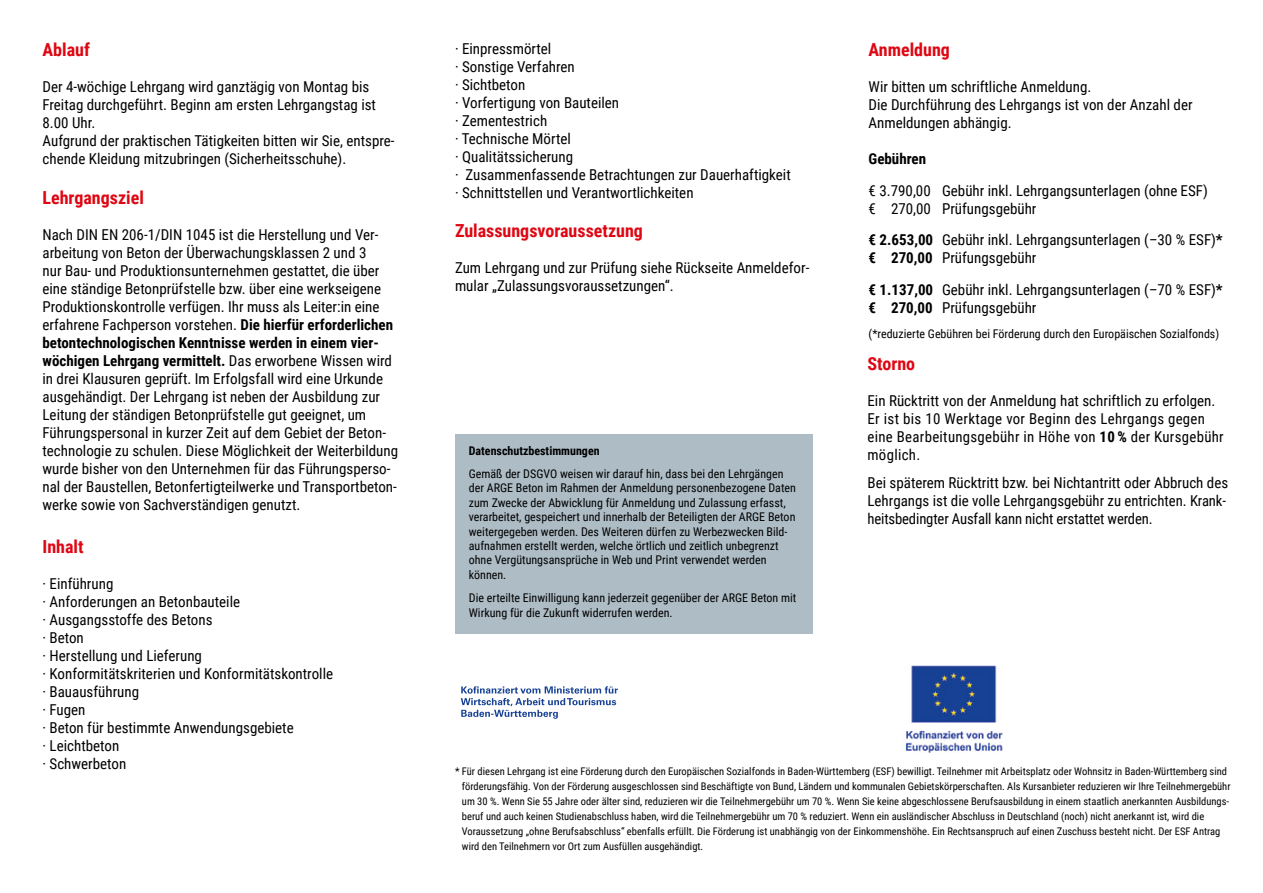
<style>
.page{position:relative;width:1263px;height:893px;background:#fff}
.page>*{position:absolute;margin:0;border:0;box-sizing:border-box;transform-origin:0 0}
.t1{font:700 18px "Roboto Condensed";color:#de0713}
.t2{font:15px/18px "Roboto Condensed";color:#000}
.t3{font:15px/18px "Roboto Condensed";letter-spacing:.02em;color:#000}
.t4{font:700 15px "Roboto Condensed";color:#000}
.t5{font:12px/14.4px "Roboto Condensed";color:#000}
.t6{font:700 12px "Roboto Condensed";color:#000}
.t7{font:10.5px/15px "Roboto Condensed";color:#000}
.s1{font-weight:700}
</style>
<div class="page">
<img style="left:460px;top:665px;width:543px;height:88px">
<img style="left:461px;top:686px;width:151px;height:8px">
<img style="left:461px;top:698px;width:129px;height:7px">
<img style="left:461px;top:710px;width:87px;height:7px">
<div style="left:455px;top:434px;width:357px;height:200px;background:#aebcc5"></div>
<p class="t1" style="left:43px;top:37px;width:49px">Ablauf</p>
<p class="t2" style="left:43px;top:77px;width:354px">Der 4-wöchige Lehrgang wird ganztägig von Montag bis Freitag durchgeführt. Beginn am ersten Lehrgangstag ist 8.00 Uhr.<br>Aufgrund der praktischen Tätigkeiten bitten wir Sie, entspre&shy;chende Kleidung mitzubringen (Sicherheitsschuhe).</p>
<p class="t1" style="left:43px;top:185px;width:103px">Lehrgangsziel</p>
<p class="t2" style="left:43px;top:225px;width:357px">Nach DIN EN 206-1/DIN 1045 ist die Herstellung und Ver&shy;arbeitung von Beton der Überwachungsklassen 2 und 3<br>nur Bau- und Produktionsunternehmen gestattet, die über eine ständige Betonprüfstelle bzw. über eine werkseigene Produktionskontrolle verfügen. Ihr muss als Leiter:in eine erfahrene Fachperson vorstehen. <span class="s1">Die hierfür erforderlichen betontechnologischen Kenntnisse werden in einem vier&shy;wöchigen Lehrgang vermittelt.</span> Das erworbene Wissen wird in drei Klausuren geprüft. Im Erfolgsfall wird eine Urkunde ausgehändigt. Der Lehrgang ist neben der Ausbildung zur Leitung der ständigen Betonprüfstelle gut geeignet, um Führungspersonal in kurzer Zeit auf dem Gebiet der Beton&shy;technologie zu schulen. Diese Möglichkeit der Weiterbildung wurde bisher von den Unternehmen für das Führungsperso&shy;nal der Baustellen, Betonfertigteilwerke und Transportbeton&shy;werke sowie von Sachverständigen genutzt.</p>
<p class="t1" style="left:43px;top:534px;width:43px">Inhalt</p>
<p class="t2" style="left:43px;top:574px;width:292px">· Einführung<br>· Anforderungen an Betonbauteile<br>· Ausgangsstoffe des Betons<br>· Beton<br>· Herstellung und Lieferung<br>· Konformitätskriterien und Konformitätskontrolle · Bauausführung<br>· Fugen<br>· Beton für bestimmte Anwendungsgebiete<br>· Leichtbeton<br>· Schwerbeton</p>
<p class="t2" style="left:455px;top:39px;width:337px">· Einpressmörtel<br>· Sonstige Verfahren<br>· Sichtbeton<br>· Vorfertigung von Bauteilen<br>· Zementestrich<br>· Technische Mörtel<br>· Qualitätssicherung<br>· Zusammenfassende Betrachtungen zur Dauerhaftigkeit · Schnittstellen und Verantwortlichkeiten</p>
<p class="t1" style="left:455px;top:218px;width:189px">Zulassungsvoraussetzung</p>
<p class="t2" style="left:455px;top:258px;width:356px">Zum Lehrgang und zur Prüfung siehe Rückseite Anmeldefor&shy;mular „Zulassungsvoraussetzungen“.</p>
<p class="t6" style="left:469px;top:442px;width:132px">Datenschutzbestimmungen</p>
<p class="t5" style="left:469px;top:466px;width:329px">Gemäß der DSGVO weisen wir darauf hin, dass bei den Lehrgängen der ARGE Beton im Rahmen der Anmeldung personenbezogene Daten zum Zwecke der Abwicklung für Anmeldung und Zulassung erfasst, verarbeitet, gespeichert und innerhalb der Beteiligten der ARGE Beton weitergegeben werden. Des Weiteren dürfen zu Werbezwecken Bild&shy;aufnahmen erstellt werden, welche örtlich und zeitlich unbegrenzt ohne Vergütungsansprüche in Web und Print verwendet werden können.</p>
<p class="t5" style="left:469px;top:590px;width:329px">Die erteilte Einwilligung kann jederzeit gegenüber der ARGE Beton mit<br>Wirkung für die Zukunft widerrufen werden.</p>
<p class="t1" style="left:868px;top:37px;width:83px">Anmeldung</p>
<p class="t2" style="left:868px;top:77px;width:325px">Wir bitten um schriftliche Anmeldung.<br>Die Durchführung des Lehrgangs ist von der Anzahl der<br>Anmeldungen abhängig.</p>
<p class="t4" style="left:868px;top:148px;width:59px">Gebühren</p>
<p class="t2" style="left:868px;top:181px;width:341px">€ 3.790,00 Gebühr inkl. Lehrgangsunterlagen (ohne ESF) € 270,00 Prüfungsgebühr</p>
<p class="t2" style="left:868px;top:230px;width:356px"><span class="s1">€ 2.653,00</span> Gebühr inkl. Lehrgangsunterlagen (–30 % ESF)<span class="s1">* € 270,00</span> Prüfungsgebühr</p>
<p class="t2" style="left:868px;top:280px;width:356px"><span class="s1">€ 1.137,00</span> Gebühr inkl. Lehrgangsunterlagen (–70 % ESF)<span class="s1">* € 270,00</span> Prüfungsgebühr</p>
<p class="t5" style="left:868px;top:326px;width:352px">(*reduzierte Gebühren bei Förderung durch den Europäischen Sozialfonds)</p>
<p class="t1" style="left:867px;top:351px;width:49px">Storno</p>
<p class="t3" style="left:867px;top:391px;width:358px">Ein Rücktritt von der Anmeldung hat schriftlich zu erfolgen.<br>Er ist bis 10 Werktage vor Beginn des Lehrgangs gegen eine Bearbeitungsgebühr in Höhe von <span class="s1">10 %</span> der Kursgebühr möglich.</p>
<p class="t2" style="left:867px;top:473px;width:362px">Bei späterem Rücktritt bzw. bei Nichtantritt oder Abbruch des<br>Lehrgangs ist die volle Lehrgangsgebühr zu entrichten. Krank&shy;heitsbedingter Ausfall kann nicht erstattet werden.</p>
<p class="t7" style="left:462px;top:764px;width:770px;text-indent:-7px">* Für diesen Lehrgang ist eine Förderung durch den Europäischen Sozialfonds in Baden-Württemberg (ESF) bewilligt. Teilnehmer mit Arbeitsplatz oder Wohnsitz in Baden-Württemberg sind förderungsfähig. Von der Förderung ausgeschlossen sind Beschäftigte von Bund, Ländern und kommunalen Gebietskörperschaften. Als Kursanbieter reduzieren wir Ihre Teilnehmergebühr um 30 %. Wenn Sie 55 Jahre oder älter sind, reduzieren wir die Teilnehmergebühr um 70 %. Wenn Sie keine abgeschlossene Berufsausbildung in einem staatlich anerkannten Ausbildungs&shy;beruf und auch keinen Studienabschluss haben, wird die Teilnehmergebühr um 70 % reduziert. Wenn ein ausländischer Abschluss in Deutschland (noch) nicht anerkannt ist, wird die Voraussetzung „ohne Berufsabschluss“ ebenfalls erfüllt. Die Förderung ist unabhängig von der Einkommenshöhe. Ein Rechtsanspruch auf einen Zuschuss besteht nicht. Der ESF Antrag wird den Teilnehmern vor Ort zum Ausfüllen ausgehändigt.</p>
</div>
